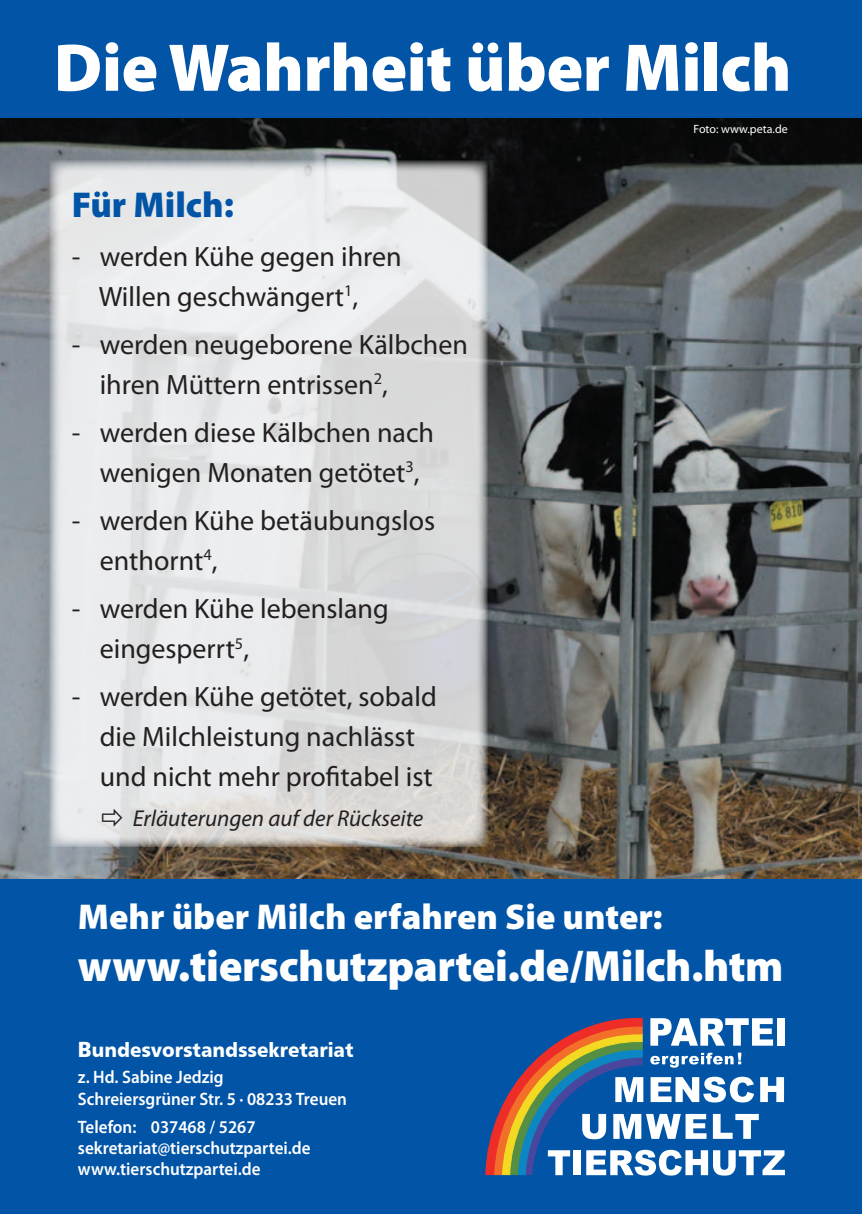
<style>
.page{position:relative;width:862px;height:1214px;background:#fff}
.page>*{position:absolute;margin:0;border:0;box-sizing:border-box;transform-origin:0 0}
.t1{font:900 68px "Myriad Pro";letter-spacing:-.005em;color:#fff}
.t2{font:900 44px "Myriad Pro";letter-spacing:-.01em;color:#fff}
.t3{font:900 36px "Myriad Pro";color:#fff}
.t4{font:900 36px "Myriad Pro";color:#0154a6}
.t5{font:28px/40px "Myriad Pro";color:#231f20}
.t6{font:italic 23px "Myriad Pro";color:#231f20}
.t7{font:20px "Humanist 777 BT Black B";color:#fff;scale:.95 1}
.t8{font:600 18px/21px "Myriad Pro";color:#fff;scale:.95 1}
.t9{font:12px "Myriad Pro";color:#fff}
.s1{font-size:22px}
</style>
<div class="page">
<img style="left:0;top:117px;width:862px;height:762px">
<div style="left:0;top:0;width:862px;height:117px;background:#0154a6"></div>
<div style="left:0;top:879px;width:862px;height:334px;background:#0154a6"></div>
<svg style="left:485px;top:1017px;width:300px;height:158px"></svg>
<svg style="left:49px;top:161px;width:439px;height:686px;background:#dfe0e0"></svg>
<svg style="left:102px;top:808px;width:20px;height:18px"></svg>
<h1 class="t1" style="left:54px;top:22px;width:739px">Die Wahrheit über Milch</h1>
<p class="t4" style="left:72px;top:181px;width:164px">Für Milch:</p>
<p class="t5" style="left:72px;top:236px;width:331px;text-align:center">- werden Kühe gegen ihren<br>Willen geschwängert<sup>1</sup>,</p>
<p class="t5" style="left:100px;top:324px;width:370px;text-indent:-28px">- werden neugeborene Kälbchen ihren Müttern entrissen<sup>2</sup>,</p>
<p class="t5" style="left:72px;top:412px;width:364px;text-align:center">- werden diese Kälbchen nach wenigen Monaten getötet<sup>3</sup>,</p>
<p class="t5" style="left:100px;top:500px;width:337px;text-indent:-28px">- werden Kühe betäubungslos enthornt<sup>4</sup>,</p>
<p class="t5" style="left:100px;top:588px;width:290px;text-indent:-28px">- werden Kühe lebenslang eingesperrt<sup>5</sup>,</p>
<p class="t5" style="left:100px;top:676px;width:338px;text-indent:-28px">- werden Kühe getötet, sobald die Milchleistung nachlässt und nicht mehr profitabel ist</p>
<p class="t6" style="left:133px;top:804px;width:292px">Erläuterungen auf der Rückseite</p>
<p class="t9" style="left:693px;top:121px;width:96px">Foto: www.peta.de</p>
<p class="t3" style="left:78px;top:892px;width:586px">Mehr über Milch erfahren Sie unter:</p>
<h2 class="t2" style="left:78px;top:936px;width:707px">www.tierschutzpartei.de/Milch.htm</h2>
<p class="t7" style="left:78px;top:1036px;width:292px"><span class="s1">B</span>undesvorstandssekretariat</p>
<p class="t8" style="left:78px;top:1065px;width:285px;line-height:22px">z. Hd. Sabine Jedzig<br>Schreiersgrüner Str. 5 · 08233 Treuen</p>
<p class="t8" style="left:78px;top:1115px;width:246px">Telefon: 037468 / 5267 sekretariat@tierschutzpartei.de www.tierschutzpartei.de</p>
</div>
